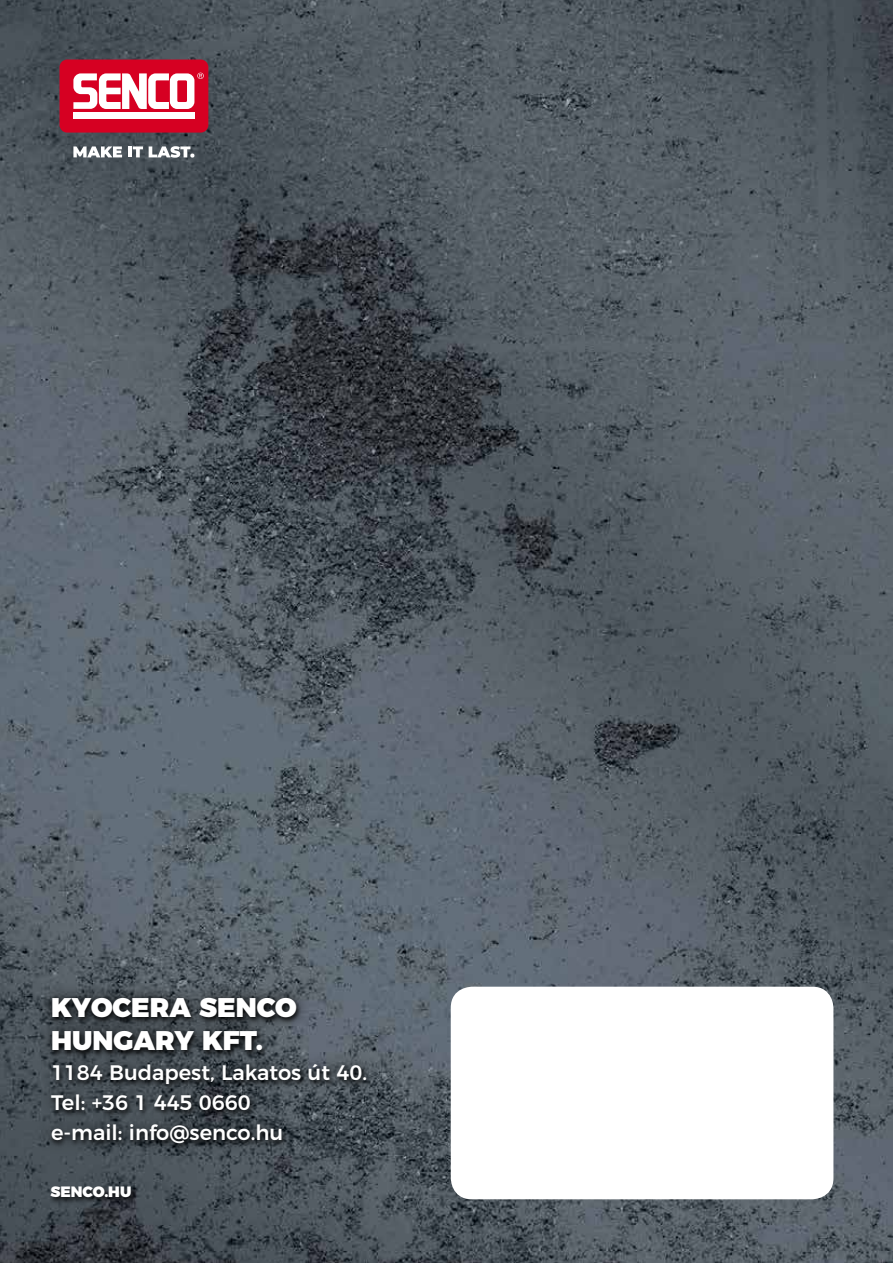
<style>
.page{position:relative;width:893px;height:1263px;background:#fff}
.page>*{position:absolute;margin:0;border:0;box-sizing:border-box;transform-origin:0 0}
.t1{font:900 27px/33px "Montserrat";color:#fff}
.t2{font:500 21px/30px "Montserrat";color:#fff}
.t3{font:900 15px "Montserrat";color:#fff}
</style>
<div class="page">
<img style="left:0;top:0;width:893px;height:1263px">
<div style="left:60px;top:60px;width:148px;height:73px;background:#d60022;border-radius:8px"></div>
<div style="left:73px;top:112px;width:121px;height:7px;background:#fff"></div>
<svg style="left:73px;top:73px;width:131px;height:36px"></svg>
<svg style="left:73px;top:146px;width:49px;height:11px"></svg>
<hr style="left:128px;top:146px;width:4px;height:11px;background:#fff">
<svg style="left:133px;top:146px;width:10px;height:11px"></svg>
<svg style="left:149px;top:146px;width:45px;height:12px"></svg>
<div style="left:48px;top:1185px;width:90px;height:20px;background:#000;opacity:.8"></div>
<div style="left:451px;top:987px;width:382px;height:212px;background:#fff;border-radius:21px"></div>
<div style="left:37px;top:982px;width:343px;height:176px;background:#000;opacity:.8"></div>
<p class="t1" style="left:51px;top:988px;width:247px">KYOCERA SENCO<br>HUNGARY KFT.</p>
<p class="t2" style="left:51px;top:1055px;width:318px">1184 Budapest, Lakatos út 40.<br>Tel: +36 1 445 0660<br>e-mail: info@senco.hu</p>
<p class="t3" style="left:50px;top:1179px;width:82px">SENCO.HU</p>
</div>
